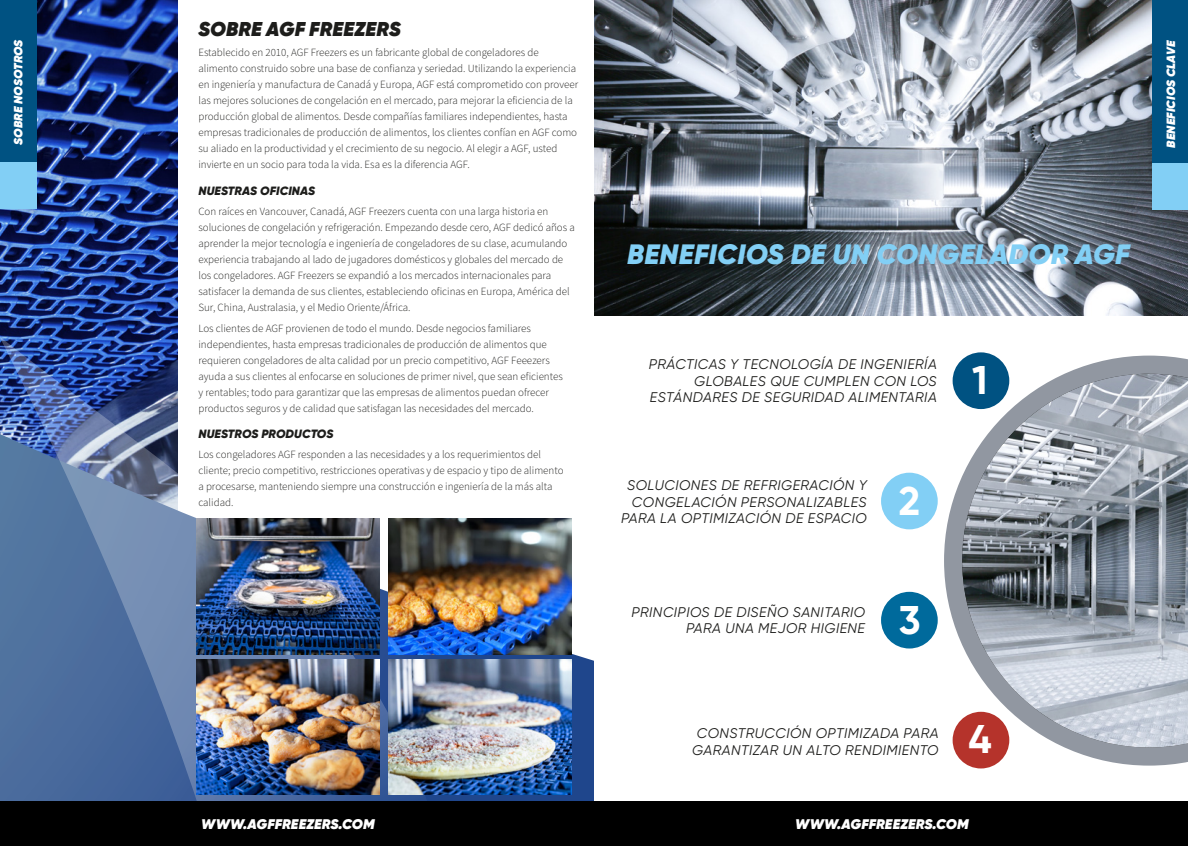
<style>
.page{position:relative;width:1188px;height:846px;background:#fff}
.page>*{position:absolute;margin:0;border:0;box-sizing:border-box;transform-origin:0 0}
.t1{font:700 40px "Gilroy";color:#fff}
.t2{font:italic 900 28px "Gilroy";letter-spacing:.01em;color:#82cff5}
.t3{font:italic 800 20px "Gilroy";letter-spacing:.01em;color:#1d1d1b}
.t4{font:italic 14px/16.8px "Gilroy";letter-spacing:.035em;color:#1d1d1b;text-align:right}
.t5{font:italic 800 14px "Gilroy";letter-spacing:.01em;color:#fff}
.t6{font:italic 900 12px "Gilroy";letter-spacing:.01em;color:#1d1d1b}
.t7{font:italic 800 12px "Gilroy";color:#fff}
.t8{font:300 11px/16px "Source Sans Pro";color:#1d1d1b}
</style>
<div class="page">
<img style="left:37px;top:0;width:140px;height:33px">
<svg style="left:463px;top:518px;width:131px;height:284px"></svg>
<svg style="left:0;top:33px;width:463px;height:769px"></svg>
<img style="left:594px;top:0;width:594px;height:315px">
<div style="left:0;top:802px;width:594px;height:44px;background:#000"></div>
<div style="left:594px;top:802px;width:594px;height:44px;background:#000"></div>
<img style="left:196px;top:659px;width:183px;height:136px">
<div style="left:0;top:0;width:37px;height:208px;background:#005282"></div>
<div style="left:0;top:162px;width:37px;height:46px;background:#82cff5"></div>
<img style="left:196px;top:519px;width:183px;height:135px">
<img style="left:389px;top:659px;width:183px;height:136px">
<img style="left:389px;top:519px;width:183px;height:135px">
<svg style="left:944px;top:356px;width:244px;height:410px"></svg>
<div style="left:1152px;top:0;width:36px;height:210px;background:#005282"></div>
<div style="left:1152px;top:163px;width:36px;height:47px;background:#82cff5"></div>
<img style="left:962px;top:374px;width:226px;height:373px">
<div style="left:953px;top:352px;width:56px;height:57px;background:#005282;border-radius:50%"></div>
<div style="left:881px;top:473px;width:57px;height:56px;background:#82cff5;border-radius:50%"></div>
<div style="left:881px;top:592px;width:57px;height:57px;background:#006a9c;border-radius:50%"></div>
<div style="left:953px;top:712px;width:56px;height:56px;background:#b5332b;border-radius:50%"></div>
<p class="t7" style="left:11px;top:145px;width:107px;rotate:-90deg">SOBRE NOSOTROS</p>
<h3 class="t3" style="left:199px;top:16px;width:204px">SOBRE AGF FREEZERS</h3>
<p class="t8" style="left:198px;top:45px;width:381px">Establecido en 2010, AGF Freezers es un fabricante global de congeladores de alimento construido sobre una base de confianza y seriedad. Utilizando la experiencia en ingeniería y manufactura de Canadá y Europa, AGF está comprometido con proveer las mejores soluciones de congelación en el mercado, para mejorar la eficiencia de la producción global de alimentos. Desde compañías familiares independientes, hasta empresas tradicionales de producción de alimentos, los clientes confían en AGF como su aliado en la productividad y el crecimiento de su negocio. Al elegir a AGF, usted invierte en un socio para toda la vida. Esa es la diferencia AGF.</p>
<p class="t6" style="left:198px;top:183px;width:118px">NUESTRAS OFICINAS</p>
<p class="t8" style="left:198px;top:203px;width:378px">Con raíces en Vancouver, Canadá, AGF Freezers cuenta con una larga historia en soluciones de congelación y refrigeración. Empezando desde cero, AGF dedicó años a aprender la mejor tecnología e ingeniería de congeladores de su clase, acumulando experiencia trabajando al lado de jugadores domésticos y globales del mercado de los congeladores. AGF Freezers se expandió a los mercados internacionales para satisfacer la demanda de sus clientes, estableciendo oficinas en Europa, América del Sur, China, Australasia, y el Medio Oriente/África.</p>
<p class="t8" style="left:198px;top:320px;width:366px">Los clientes de AGF provienen de todo el mundo. Desde negocios familiares independientes, hasta empresas tradicionales de producción de alimentos que requieren congeladores de alta calidad por un precio competitivo, AGF Feeezers ayuda a sus clientes al enfocarse en soluciones de primer nivel, que sean eficientes y rentables; todo para garantizar que las empresas de alimentos puedan ofrecer productos seguros y de calidad que satisfagan las necesidades del mercado.</p>
<p class="t6" style="left:198px;top:426px;width:136px">NUESTROS PRODUCTOS</p>
<p class="t8" style="left:198px;top:447px;width:367px">Los congeladores AGF responden a las necesidades y a los requerimientos del cliente; precio competitivo, restricciones operativas y de espacio y tipo de alimento a procesarse, manteniendo siempre una construcción e ingeniería de la más alta calidad.</p>
<p class="t7" style="left:1163px;top:148px;width:109px;rotate:-90deg">BENEFICIOS CLAVE</p>
<h2 class="t2" style="left:627px;top:237px;width:504px">BENEFICIOS DE UN CONGELADOR AGF</h2>
<p class="t4" style="left:649px;top:355px;width:290px">PRÁCTICAS Y TECNOLOGÍA DE INGENIERÍA<br>GLOBALES QUE CUMPLEN CON LOS<br>ESTÁNDARES DE SEGURIDAD ALIMENTARIA</p>
<p class="t4" style="left:621px;top:476px;width:247px">SOLUCIONES DE REFRIGERACIÓN Y<br>CONGELACIÓN PERSONALIZABLES<br>PARA LA OPTIMIZACIÓN DE ESPACIO</p>
<h1 class="t1" style="left:899px;top:476px;width:23px">2</h1>
<p class="t4" style="left:632px;top:603px;width:235px">PRINCIPIOS DE DISEÑO SANITARIO<br>PARA UNA MEJOR HIGIENE</p>
<h1 class="t1" style="left:899px;top:595px;width:23px">3</h1>
<h1 class="t1" style="left:972px;top:355px;width:17px">1</h1>
<p class="t4" style="left:692px;top:725px;width:248px;text-align:center">CONSTRUCCIÓN OPTIMIZADA PARA<br>GARANTIZAR UN ALTO RENDIMIENTO</p>
<h1 class="t1" style="left:969px;top:714px;width:25px">4</h1>
<p class="t5" style="left:201px;top:815px;width:175px">WWW.AGFFREEZERS.COM</p>
<p class="t5" style="left:795px;top:815px;width:175px">WWW.AGFFREEZERS.COM</p>
</div>
